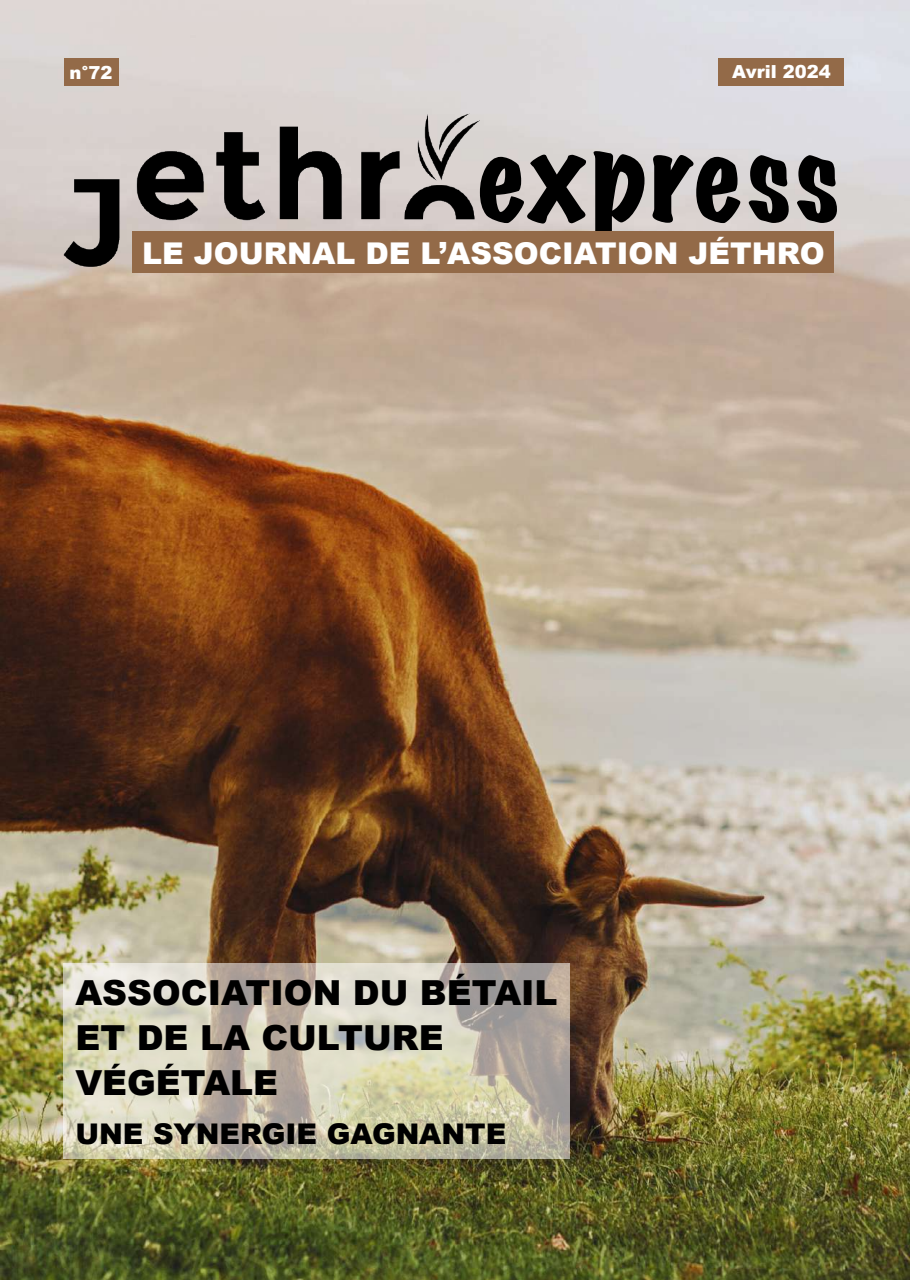
<style>
.page{position:relative;width:910px;height:1280px;background:#fff}
.page>*{position:absolute;margin:0;border:0;box-sizing:border-box;transform-origin:0 0}
.t1{font:expanded 108px "Marker Felt";letter-spacing:.03em;color:#000}
.t2{font:900 34.5px/45px "Arial";color:#000}
.t3{font:900 30px "Arial";color:#fff}
.t4{font:900 28.5px "Arial";color:#000}
.t5{font:900 18px "Arial";color:#fff}
</style>
<div class="page">
<img style="left:0;top:0;width:910px;height:1280px">
<div style="left:64px;top:58px;width:54px;height:27px;background:#936a48"></div>
<div style="left:719px;top:58px;width:125px;height:27px;background:#936a48"></div>
<img style="left:64px;top:114px;width:416px;height:153px">
<div style="left:133px;top:232px;width:701px;height:41px;background:#936a48"></div>
<svg style="left:64px;top:963px;width:506px;height:196px;background:#cbc6b2"></svg>
<p class="t5" style="left:69px;top:59px;width:45px">n°72</p>
<p class="t5" style="left:732px;top:58px;width:100px">Avril 2024</p>
<h1 class="t1" style="left:477px;top:93px;width:363px">express</h1>
<p class="t3" style="left:142px;top:231px;width:684px">LE JOURNAL DE L’ASSOCIATION JÉTHRO</p>
<p class="t2" style="left:75px;top:969px;width:484px">ASSOCIATION DU BÉTAIL<br>ET DE LA CULTURE<br>VÉGÉTALE</p>
<p class="t4" style="left:75px;top:1113px;width:432px">UNE SYNERGIE GAGNANTE</p>
</div>
